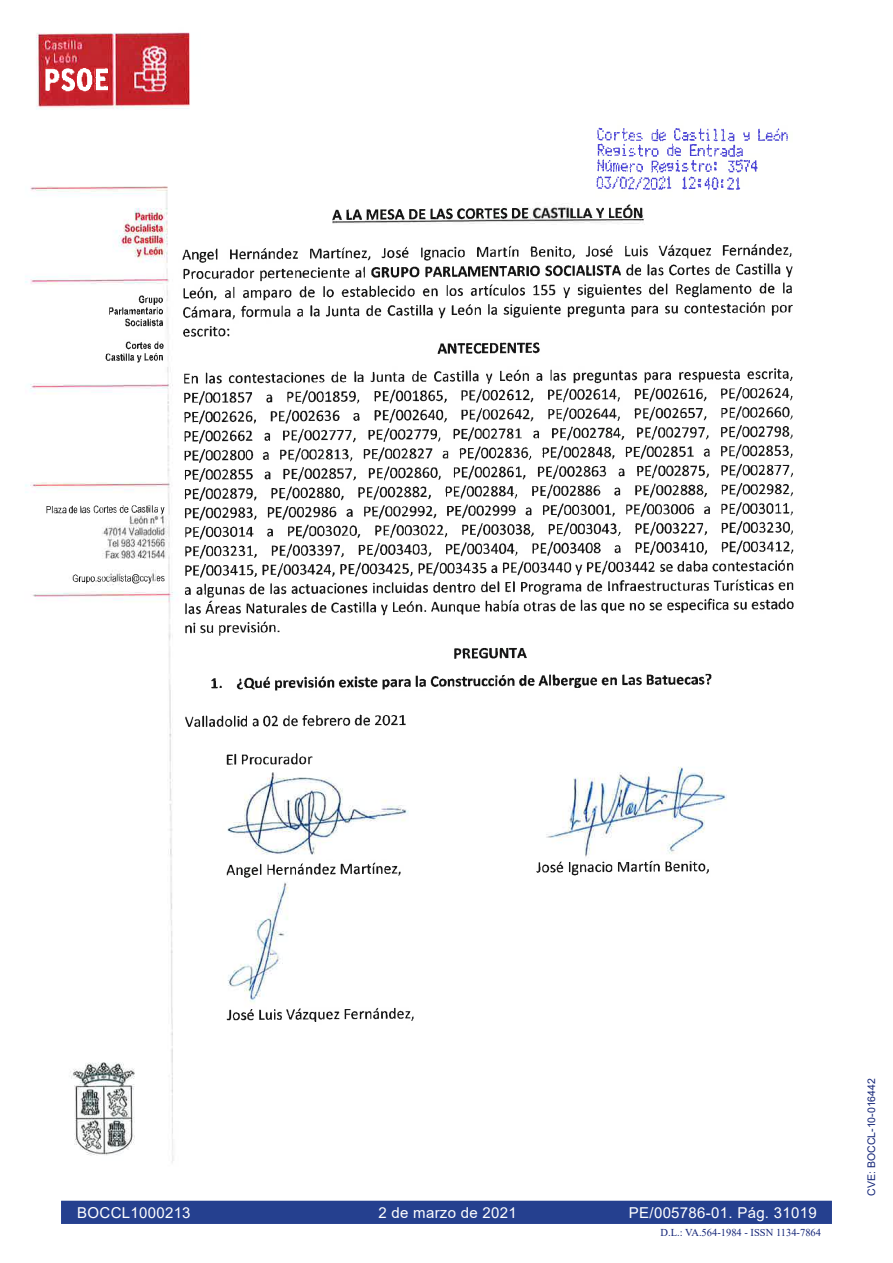
<style>
.page{position:relative;width:893px;height:1263px;background:#fff}
.page>*{position:absolute;margin:0;border:0;box-sizing:border-box;transform-origin:0 0}
.E_CVE{font:15px "Arial";letter-spacing:.02em;color:#fff}
.t1{font:10.5px "Times New Roman";color:#132477}
.t2{font:10.5px "Arial";color:#132477}
</style>
<div class="page">
<div style="left:60px;top:1200px;width:773px;height:25px;background:#25408f"></div>
<div style="left:60px;top:1199px;width:773px;height:26px;border:2px solid #fff"></div>
<img style="left:25px;top:32px;width:808px;height:1168px">
<img style="left:45px;top:68px;width:63px;height:24px">
<img style="left:45px;top:208px;width:750px;height:813px">
<img style="left:570px;top:127px;width:219px;height:91px">
<p class="E_CVE" style="left:77px;top:1202px;width:115px">BOCCL1000213</p>
<p class="E_CVE" style="left:378px;top:1202px;width:140px">2 de marzo de 2021</p>
<p class="E_CVE" style="left:629px;top:1202px;width:189px">PE/005786-01. Pág. 31019</p>
<p class="t1" style="left:661px;top:1225px;width:162px">D.L.: VA.564-1984 - ISSN 1134-7864</p>
<p class="t2" style="left:864px;top:1195px;width:119px;rotate:-90deg">CVE: BOCCL-10-016442</p>
</div>
